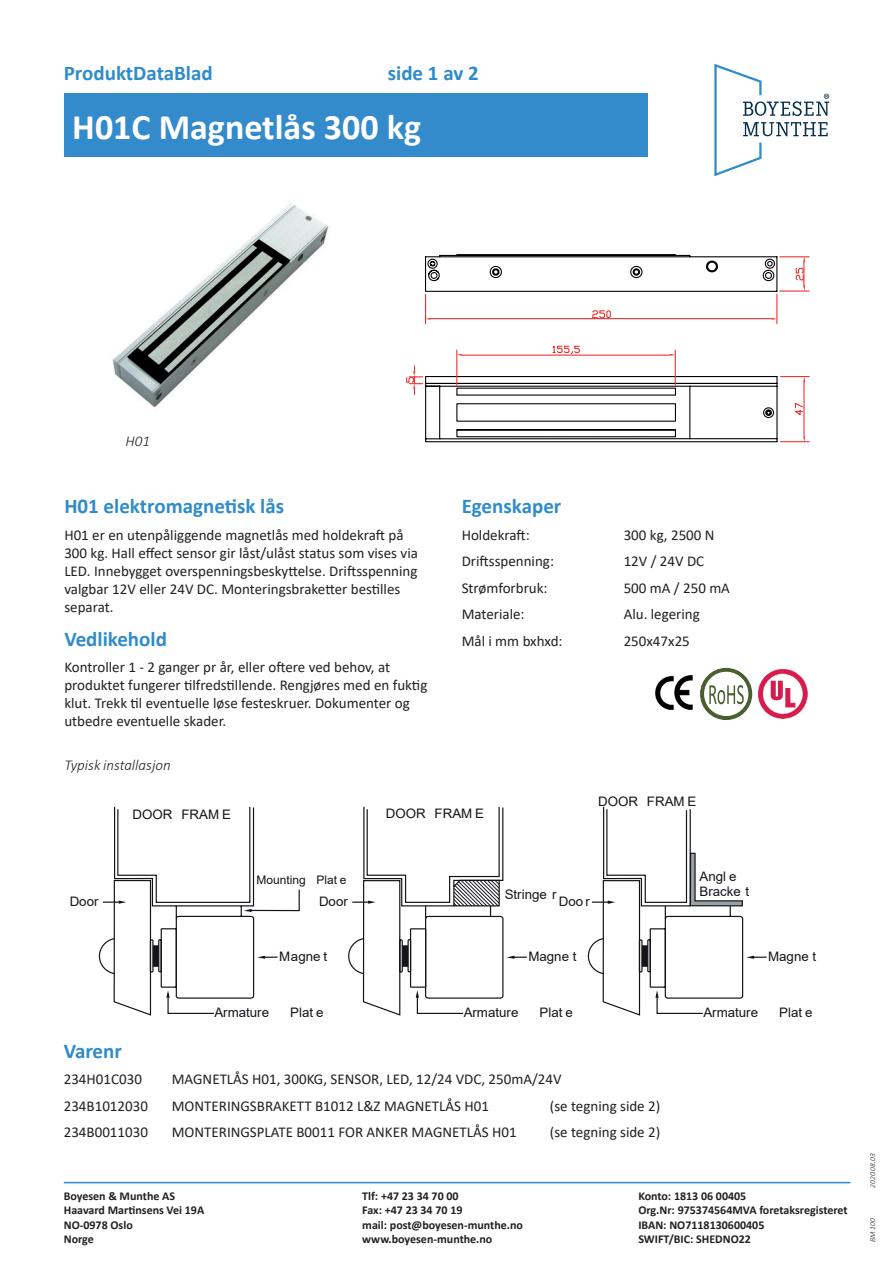
<style>
.page{position:relative;width:893px;height:1263px;background:#fff}
.page>*{position:absolute;margin:0;border:0;box-sizing:border-box;transform-origin:0 0}
.t1{font:700 36px "Calibri";color:#fff}
.t2{font:700 21px "Calibri";color:#2f8bcb}
.t3{font:15px/18px "Calibri";color:#231f20}
.t4{font:italic 300 15px "Calibri";color:#231f20}
.t5{font:13.05px/14.5px "Arial";color:#15141a}
.t6{font:700 12px "Calibri";color:#231f20}
.t7{font:11.7px "Arial";color:#15141a}
.t8{font:italic 300 7.5px "Calibri";color:#231f20}
</style>
<div class="page">
<hr style="left:64px;top:1182px;width:786px;height:1px;background:#2f8bcb">
<svg style="left:714px;top:64px;width:115px;height:112px"></svg>
<div style="left:64px;top:94px;width:583px;height:63px;background:#348bcb"></div>
<img style="left:112px;top:203px;width:217px;height:205px">
<svg style="left:98px;top:806px;width:668px;height:210px"></svg>
<svg style="left:406px;top:256px;width:404px;height:187px"></svg>
<hr style="left:457px;top:394px;width:218px;height:2px;background:#000001">
<div style="left:701px;top:668px;width:51px;height:51px;background:#495e2d;border-radius:50%"></div>
<div style="left:700px;top:668px;width:52px;height:52px;border:1px solid #495e2d;border-radius:50%"></div>
<div style="left:703px;top:671px;width:46px;height:46px;background:#fff;border-radius:50%"></div>
<div style="left:703px;top:671px;width:46px;height:46px;border:1px solid #495e2d;border-radius:50%"></div>
<svg style="left:709px;top:685px;width:35px;height:19px"></svg>
<img style="left:655px;top:675px;width:38px;height:35px">
<img style="left:758px;top:669px;width:50px;height:50px">
<h2 class="t2" style="left:64px;top:58px;width:150px">ProduktDataBlad</h2>
<h2 class="t2" style="left:388px;top:58px;width:92px">side 1 av 2</h2>
<h1 class="t1" style="left:72px;top:102px;width:350px">H01C Magnetlås 300 kg</h1>
<p class="t4" style="left:126px;top:432px;width:26px">H01</p>
<h2 class="t2" style="left:64px;top:491px;width:221px">H01 elektromagnetisk lås</h2>
<p class="t3" style="left:64px;top:525px;width:355px">H01 er en utenpåliggende magnetlås med holdekraft på 300 kg. Hall effect sensor gir låst/ulåst status som vises via LED. Innebygget overspenningsbeskyttelse. Driftsspenning valgbar 12V eller 24V DC. Monteringsbraketter bestilles separat.</p>
<h2 class="t2" style="left:64px;top:624px;width:104px">Vedlikehold</h2>
<p class="t3" style="left:64px;top:658px;width:365px">Kontroller 1 - 2 ganger pr år, eller oftere ved behov, at produktet fungerer tilfredstillende. Rengjøres med en fuktig klut. Trekk til eventuelle løse festeskruer. Dokumenter og utbedre eventuelle skader.</p>
<p class="t4" style="left:64px;top:756px;width:108px">Typisk installasjon</p>
<h2 class="t2" style="left:462px;top:491px;width:101px">Egenskaper</h2>
<p class="t3" style="left:462px;top:525px;width:70px">Holdekraft:</p>
<p class="t3" style="left:624px;top:525px;width:92px">300 kg, 2500 N</p>
<p class="t3" style="left:462px;top:552px;width:94px">Driftsspenning:</p>
<p class="t3" style="left:624px;top:552px;width:82px">12V / 24V DC</p>
<p class="t3" style="left:462px;top:578px;width:87px">Strømforbruk:</p>
<p class="t3" style="left:624px;top:578px;width:108px">500 mA / 250 mA</p>
<p class="t3" style="left:462px;top:605px;width:64px">Materiale:</p>
<p class="t3" style="left:624px;top:605px;width:78px">Alu. legering</p>
<p class="t3" style="left:462px;top:631px;width:102px">Mål i mm bxhxd:</p>
<p class="t3" style="left:624px;top:631px;width:68px">250x47x25</p>
<p class="t5" style="left:598px;top:794px;width:100px">DOOR FRAM E</p>
<p class="t5" style="left:70px;top:894px;width:30px">Door</p>
<p class="t5" style="left:133px;top:807px;width:100px">DOOR FRAM E</p>
<p class="t7" style="left:257px;top:871px;width:91px">Mounting Plat e</p>
<p class="t5" style="left:319px;top:894px;width:30px">Door</p>
<p class="t5" style="left:279px;top:949px;width:50px">Magne t</p>
<p class="t5" style="left:214px;top:1005px;width:56px">Armature</p>
<p class="t5" style="left:290px;top:1005px;width:35px">Plat e</p>
<p class="t5" style="left:386px;top:806px;width:100px">DOOR FRAM E</p>
<p class="t5" style="left:505px;top:887px;width:53px">Stringe r</p>
<p class="t5" style="left:559px;top:894px;width:33px">Doo r</p>
<p class="t5" style="left:528px;top:949px;width:50px">Magne t</p>
<p class="t5" style="left:464px;top:1005px;width:56px">Armature</p>
<p class="t5" style="left:539px;top:1005px;width:35px">Plat e</p>
<h2 class="t2" style="left:64px;top:1036px;width:60px">Varenr</h2>
<p class="t3" style="left:64px;top:1070px;width:80px">234H01C030</p>
<p class="t3" style="left:172px;top:1070px;width:391px">MAGNETLÅS H01, 300KG, SENSOR, LED, 12/24 VDC, 250mA/24V</p>
<p class="t3" style="left:64px;top:1096px;width:86px">234B1012030</p>
<p class="t3" style="left:172px;top:1096px;width:319px">MONTERINGSBRAKETT B1012 L&amp;Z MAGNETLÅS H01</p>
<p class="t3" style="left:550px;top:1096px;width:112px">(se tegning side 2)</p>
<p class="t3" style="left:64px;top:1123px;width:86px">234B0011030</p>
<p class="t3" style="left:172px;top:1123px;width:346px">MONTERINGSPLATE B0011 FOR ANKER MAGNETLÅS H01</p>
<p class="t3" style="left:550px;top:1123px;width:112px">(se tegning side 2)</p>
<p class="t5" style="left:700px;top:869px;width:51px">Angl e<br>Bracke t</p>
<p class="t5" style="left:768px;top:949px;width:50px">Magne t</p>
<p class="t5" style="left:703px;top:1005px;width:56px">Armature</p>
<p class="t5" style="left:779px;top:1005px;width:35px">Plat e</p>
<p class="t6" style="left:64px;top:1187px;width:113px">Boyesen &amp; Munthe AS</p>
<p class="t6" style="left:362px;top:1187px;width:98px">Tlf: +47 23 34 70 00</p>
<p class="t6" style="left:638px;top:1187px;width:110px">Konto: 1813 06 00405</p>
<p class="t6" style="left:64px;top:1201px;width:142px">Haavard Martinsens Vei 19A</p>
<p class="t6" style="left:362px;top:1201px;width:102px">Fax: +47 23 34 70 19</p>
<p class="t6" style="left:638px;top:1201px;width:211px">Org.Nr: 975374564MVA foretaksregisteret</p>
<p class="t6" style="left:64px;top:1216px;width:71px">NO-0978 Oslo</p>
<p class="t6" style="left:362px;top:1216px;width:162px">mail: post@boyesen-munthe.no</p>
<p class="t6" style="left:638px;top:1216px;width:128px">IBAN: NO7118130600405</p>
<p class="t6" style="left:64px;top:1230px;width:32px">Norge</p>
<p class="t6" style="left:362px;top:1230px;width:132px">www.boyesen-munthe.no</p>
<p class="t6" style="left:638px;top:1230px;width:114px">SWIFT/BIC: SHEDNO22</p>
<p class="t8" style="left:868px;top:1188px;width:36px;rotate:-90deg">2020.08.03</p>
<p class="t8" style="left:868px;top:1242px;width:25px;rotate:-90deg">BM 100</p>
</div>
